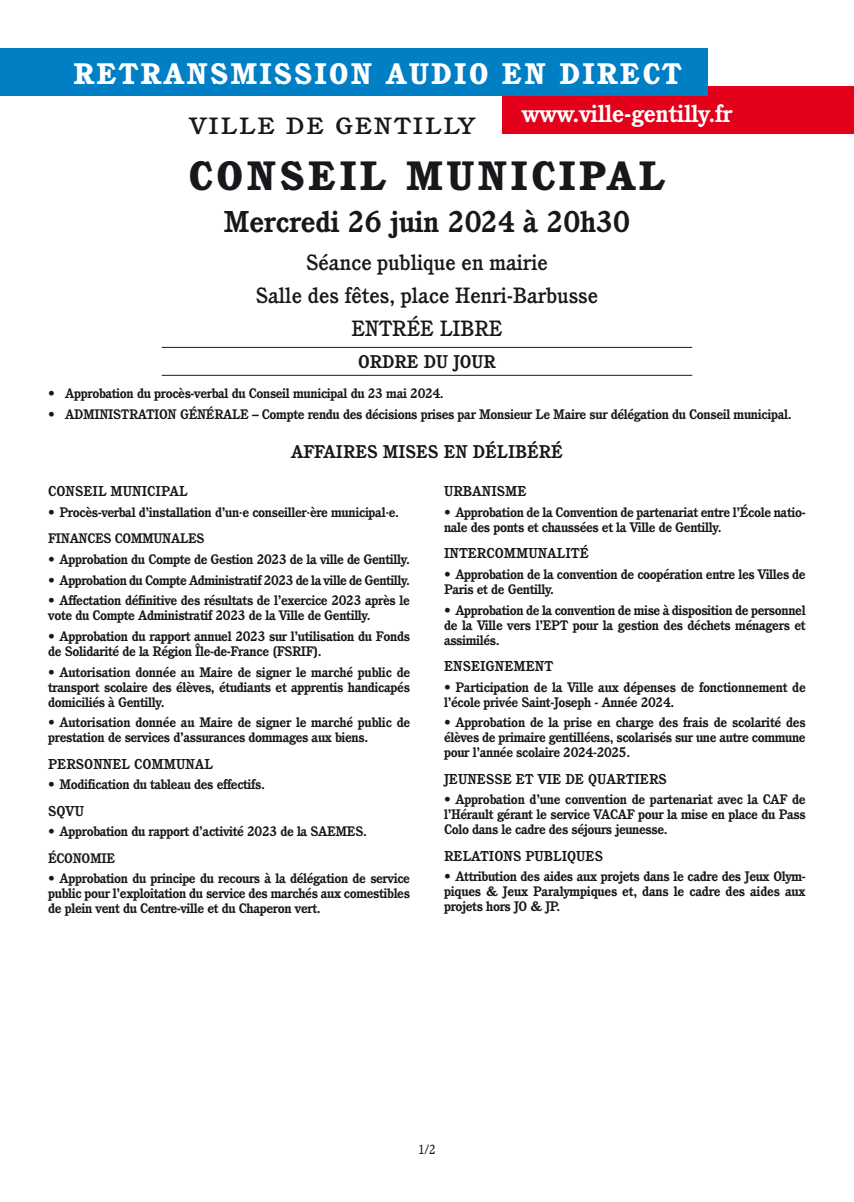
<style>
.page{position:relative;width:854px;height:1202px;background:#fff}
.page>*{position:absolute;margin:0;border:0;box-sizing:border-box;transform-origin:0 0}
.t1{font:800 40px "Cushing Std";letter-spacing:.1em;color:#1a171c}
.t2{font:700 29.4px "Cushing Std";color:#1a171c}
.t3{font:800 29px "Cushing Std";letter-spacing:.09em;color:#fff}
.t4{font:700 24px "Cushing Std";color:#fff}
.t5{font:500 23px "Cushing Std";letter-spacing:.07em;color:#1a171c;scale:1.2 1}
.t6{font:500 21.6px/33px "Cushing Std";color:#1a171c;text-align:center}
.t7{font:700 18px "Cushing Std";color:#1a171c}
.t8{font:700 14px "Cushing Std";color:#1a171c}
.t9{font:700 13.5px/15px "Cushing Std";letter-spacing:-.025em;color:#1a171c}
.t10{font:13px "Cushing Std";color:#1a171c}
</style>
<div class="page">
<div style="left:502px;top:86px;width:351px;height:48px;background:#e2001a"></div>
<div style="left:0;top:48px;width:707px;height:48px;background:#007fc5"></div>
<hr style="left:162px;top:347px;width:530px;height:1px;background:#1a171c">
<hr style="left:162px;top:375px;width:530px;height:1px;background:#1a171c">
<h3 class="t3" style="left:74px;top:56px;width:608px">RETRANSMISSION AUDIO EN DIRECT</h3>
<h3 class="t4" style="left:522px;top:99px;width:211px">www.ville-gentilly.fr</h3>
<h1 class="t1" style="left:189px;top:151px;width:478px">CONSEIL MUNICIPAL</h1>
<h2 class="t2" style="left:224px;top:204px;width:407px">Mercredi 26 juin 2024 à 20h30</h2>
<h3 class="t6" style="left:256px;top:246px;width:344px">Séance publique en mairie<br>Salle des fêtes, place Henri-Barbusse<br>ENTRÉE LIBRE</h3>
<h3 class="t7" style="left:358px;top:351px;width:139px">ORDRE DU JOUR</h3>
<p class="t9" style="left:48px;top:386px;width:397px">• Approbation du procès-verbal du Conseil municipal du 23 mai 2024.</p>
<p class="t9" style="left:48px;top:407px;width:744px">• ADMINISTRATION GÉNÉRALE – Compte rendu des décisions prises par Monsieur Le Maire sur délégation du Conseil municipal.</p>
<h3 class="t5" style="left:189px;top:112px;width:239px">VILLE DE GENTILLY</h3>
<h3 class="t7" style="left:291px;top:441px;width:273px">AFFAIRES MISES EN DÉLIBÉRÉ</h3>
<p class="t8" style="left:48px;top:483px;width:141px">CONSEIL MUNICIPAL</p>
<p class="t9" style="left:48px;top:499px;width:352px;line-height:26.3px">• Procès-verbal d’installation d’un·e conseiller·ère municipal·e.<br>FINANCES COMMUNALES</p>
<p class="t9" style="left:48px;top:551px;width:363px">• Approbation du Compte de Gestion 2023 de la ville de Gentilly.</p>
<p class="t9" style="left:48px;top:572px;width:363px">• Approbation du Compte Administratif 2023 de la ville de Gentilly.</p>
<p class="t9" style="left:48px;top:593px;width:363px">• Affectation définitive des résultats de l’exercice 2023 après le vote du Compte Administratif 2023 de la Ville de Gentilly.</p>
<p class="t9" style="left:48px;top:628px;width:363px">• Approbation du rapport annuel 2023 sur l’utilisation du Fonds de Solidarité de la Région Île-de-France (FSRIF).</p>
<p class="t9" style="left:48px;top:664px;width:363px;text-align:justify">• Autorisation donnée au Maire de signer le marché public de transport scolaire des élèves, étudiants et apprentis handicapés domiciliés à Gentilly.</p>
<p class="t9" style="left:48px;top:715px;width:363px">• Autorisation donnée au Maire de signer le marché public de prestation de services d’assurances dommages aux biens.</p>
<p class="t8" style="left:48px;top:755px;width:166px">PERSONNEL COMMUNAL</p>
<p class="t9" style="left:48px;top:777px;width:218px">• Modification du tableau des effectifs.</p>
<p class="t8" style="left:48px;top:802px;width:37px">SQVU</p>
<p class="t9" style="left:48px;top:818px;width:320px;line-height:26.3px">• Approbation du rapport d’activité 2023 de la SAEMES.<br>ÉCONOMIE</p>
<p class="t9" style="left:48px;top:871px;width:363px;text-align:justify">• Approbation du principe du recours à la délégation de service public pour l’exploitation du service des marchés aux comestibles de plein vent du Centre-ville et du Chaperon vert.</p>
<p class="t8" style="left:444px;top:483px;width:84px">URBANISME</p>
<p class="t9" style="left:444px;top:504px;width:363px">• Approbation de la Convention de partenariat entre l’École natio&shy;nale des ponts et chaussées et la Ville de Gentilly.</p>
<p class="t8" style="left:444px;top:545px;width:146px">INTERCOMMUNALITÉ</p>
<p class="t9" style="left:444px;top:566px;width:363px">• Approbation de la convention de coopération entre les Villes de<br>Paris et de Gentilly.</p>
<p class="t9" style="left:444px;top:602px;width:363px;text-align:justify">• Approbation de la convention de mise à disposition de personnel de la Ville vers l’EPT pour la gestion des déchets ménagers et assimilés.</p>
<p class="t8" style="left:444px;top:658px;width:111px">ENSEIGNEMENT</p>
<p class="t9" style="left:444px;top:679px;width:363px">• Participation de la Ville aux dépenses de fonctionnement de l’école privée Saint-Joseph - Année 2024.</p>
<p class="t9" style="left:444px;top:715px;width:363px;text-align:justify">• Approbation de la prise en charge des frais de scolarité des élèves de primaire gentilléens, scolarisés sur une autre commune pour l’année scolaire 2024-2025.</p>
<p class="t8" style="left:444px;top:770px;width:224px">JEUNESSE ET VIE DE QUARTIERS</p>
<p class="t9" style="left:444px;top:792px;width:363px;text-align:justify">• Approbation d’une convention de partenariat avec la CAF de l’Hérault gérant le service VACAF pour la mise en place du Pass Colo dans le cadre des séjours jeunesse.</p>
<p class="t8" style="left:444px;top:847px;width:160px">RELATIONS PUBLIQUES</p>
<p class="t9" style="left:444px;top:869px;width:363px;text-align:justify">• Attribution des aides aux projets dans le cadre des Jeux Olym&shy;piques &amp; Jeux Paralympiques et, dans le cadre des aides aux projets hors JO &amp; JP.</p>
<p class="t10" style="left:418px;top:1141px;width:19px">1/2</p>
</div>
